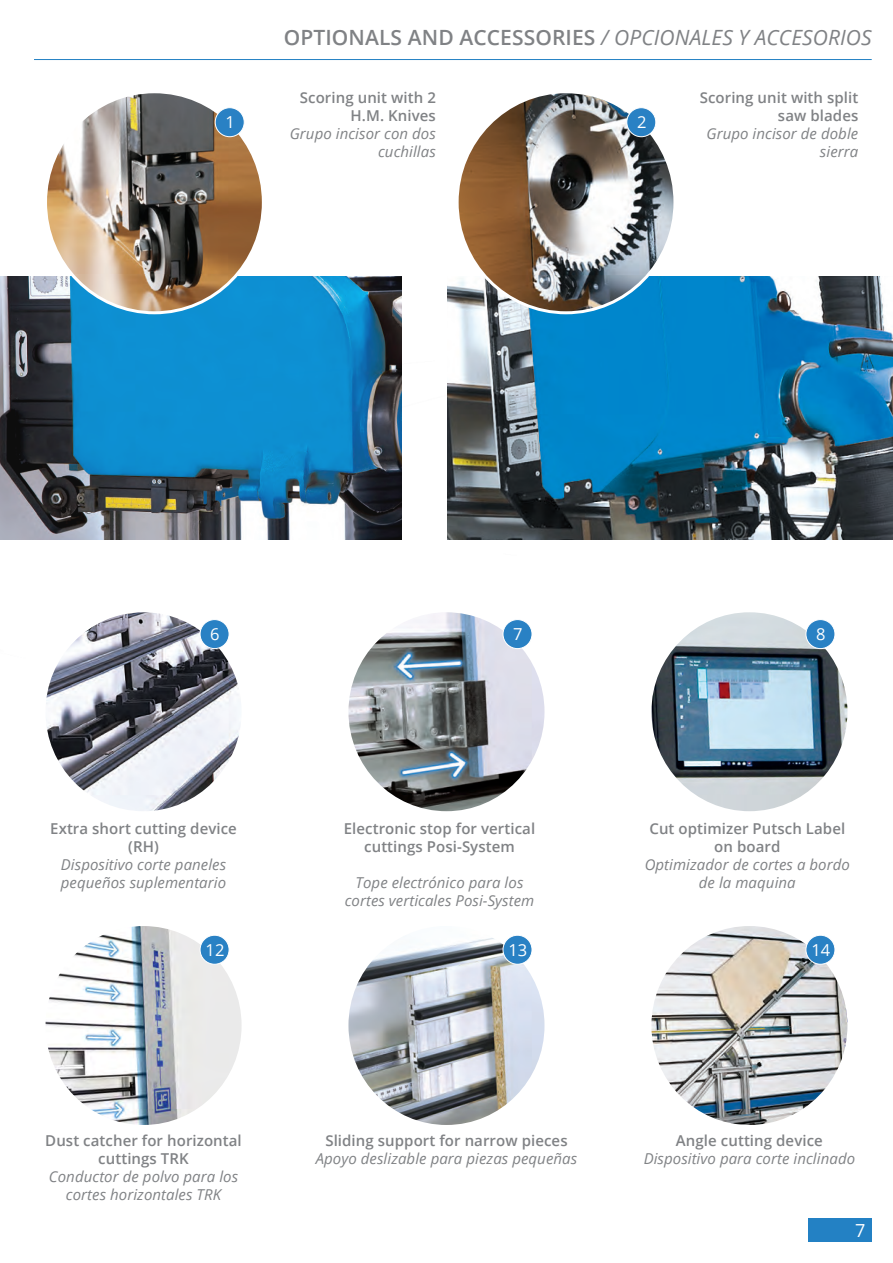
<style>
.page{position:relative;width:893px;height:1263px;background:#fff}
.page>*{position:absolute;margin:0;border:0;box-sizing:border-box;transform-origin:0 0}
.t1{font:600 21px "Open Sans";letter-spacing:.005em;color:#808285}
.t2{font:18px "Open Sans";color:#fff}
.t3{font:16.5px "Open Sans";color:#fff}
.t4{font:italic 15px/18px "Open Sans";letter-spacing:.005em;color:#808285;text-align:center}
.t5{font:600 15px/18px "Open Sans";letter-spacing:.005em;color:#808285;text-align:center}
.s1{font-weight:400;font-style:italic}
</style>
<div class="page">
<div style="left:808px;top:1218px;width:64px;height:24px;background:#2381c4"></div>
<hr style="left:34px;top:59px;width:838px;height:1px;background:#2381c4">
<img style="left:651px;top:926px;width:196px;height:199px">
<div style="left:806px;top:935px;width:29px;height:29px;background:#2981c4;border-radius:50%"></div>
<div style="left:805px;top:935px;width:30px;height:30px;border:1px solid #fff;border-radius:50%"></div>
<img style="left:348px;top:935px;width:196px;height:190px">
<div style="left:503px;top:935px;width:29px;height:29px;background:#2981c4;border-radius:50%"></div>
<div style="left:503px;top:935px;width:29px;height:30px;border:1px solid #fff;border-radius:50%"></div>
<img style="left:46px;top:926px;width:196px;height:199px">
<div style="left:200px;top:935px;width:29px;height:29px;background:#2981c4;border-radius:50%"></div>
<div style="left:200px;top:935px;width:29px;height:30px;border:1px solid #fff;border-radius:50%"></div>
<img style="left:651px;top:612px;width:196px;height:199px">
<img style="left:348px;top:612px;width:196px;height:199px">
<img style="left:46px;top:612px;width:194px;height:199px">
<div style="left:200px;top:620px;width:29px;height:29px;background:#2981c4;border-radius:50%"></div>
<div style="left:200px;top:619px;width:29px;height:30px;border:1px solid #fff;border-radius:50%"></div>
<div style="left:503px;top:620px;width:29px;height:29px;background:#2981c4;border-radius:50%"></div>
<div style="left:503px;top:619px;width:29px;height:30px;border:1px solid #fff;border-radius:50%"></div>
<div style="left:806px;top:620px;width:29px;height:29px;background:#2981c4;border-radius:50%"></div>
<div style="left:805px;top:619px;width:30px;height:30px;border:1px solid #fff;border-radius:50%"></div>
<img style="left:0;top:276px;width:402px;height:263px">
<img style="left:447px;top:276px;width:446px;height:263px">
<img style="left:46px;top:94px;width:217px;height:219px">
<div style="left:215px;top:108px;width:29px;height:29px;background:#2981c4;border-radius:50%"></div>
<div style="left:215px;top:107px;width:30px;height:30px;border:1px solid #fff;border-radius:50%"></div>
<img style="left:457px;top:94px;width:218px;height:219px">
<div style="left:627px;top:108px;width:29px;height:29px;background:#2981c4;border-radius:50%"></div>
<div style="left:626px;top:107px;width:30px;height:30px;border:1px solid #fff;border-radius:50%"></div>
<p class="t3" style="left:225px;top:111px;width:11px">1</p>
<p class="t1" style="left:284px;top:23px;width:589px">OPTIONALS AND ACCESSORIES <span class="s1">/ OPCIONALES Y ACCESORIOS</span></p>
<p class="t5" style="left:300px;top:88px;width:137px">Scoring unit with 2</p>
<p class="t5" style="left:351px;top:106px;width:87px">H.M. Knives</p>
<p class="t4" style="left:290px;top:124px;width:148px;text-align:right">Grupo incisor con dos cuchillas</p>
<p class="t3" style="left:637px;top:111px;width:11px">2</p>
<p class="t5" style="left:700px;top:88px;width:160px;text-align:right">Scoring unit with split saw blades</p>
<p class="t4" style="left:706px;top:124px;width:153px;text-align:right">Grupo incisor de doble sierra</p>
<p class="t3" style="left:210px;top:623px;width:11px">6</p>
<p class="t3" style="left:513px;top:623px;width:11px">7</p>
<p class="t3" style="left:816px;top:623px;width:11px">8</p>
<p class="t5" style="left:50px;top:819px;width:188px">Extra short cutting device (RH)</p>
<p class="t4" style="left:61px;top:855px;width:167px;text-align:left">Dispositivo corte paneles pequeños suplementario</p>
<p class="t3" style="left:206px;top:938px;width:20px">12</p>
<p class="t5" style="left:45px;top:1131px;width:198px">Dust catcher for horizontal cuttings TRK</p>
<p class="t4" style="left:49px;top:1167px;width:191px">Conductor de polvo para los cortes horizontales TRK</p>
<p class="t5" style="left:344px;top:819px;width:193px">Electronic stop for vertical cuttings Posi-System</p>
<p class="t4" style="left:345px;top:873px;width:191px">Tope electrónico para los cortes verticales Posi-System</p>
<p class="t3" style="left:508px;top:938px;width:20px">13</p>
<p class="t5" style="left:649px;top:819px;width:197px">Cut optimizer Putsch Label on board</p>
<p class="t4" style="left:645px;top:855px;width:207px">Optimizador de cortes a bordo de la maquina</p>
<p class="t3" style="left:811px;top:938px;width:20px">14</p>
<p class="t5" style="left:325px;top:1131px;width:244px">Sliding support for narrow pieces</p>
<p class="t4" style="left:316px;top:1149px;width:263px">Apoyo deslizable para piezas pequeñas</p>
<p class="t5" style="left:676px;top:1131px;width:148px">Angle cutting device</p>
<p class="t4" style="left:644px;top:1149px;width:213px">Dispositivo para corte inclinado</p>
<p class="t2" style="left:855px;top:1218px;width:12px">7</p>
</div>
